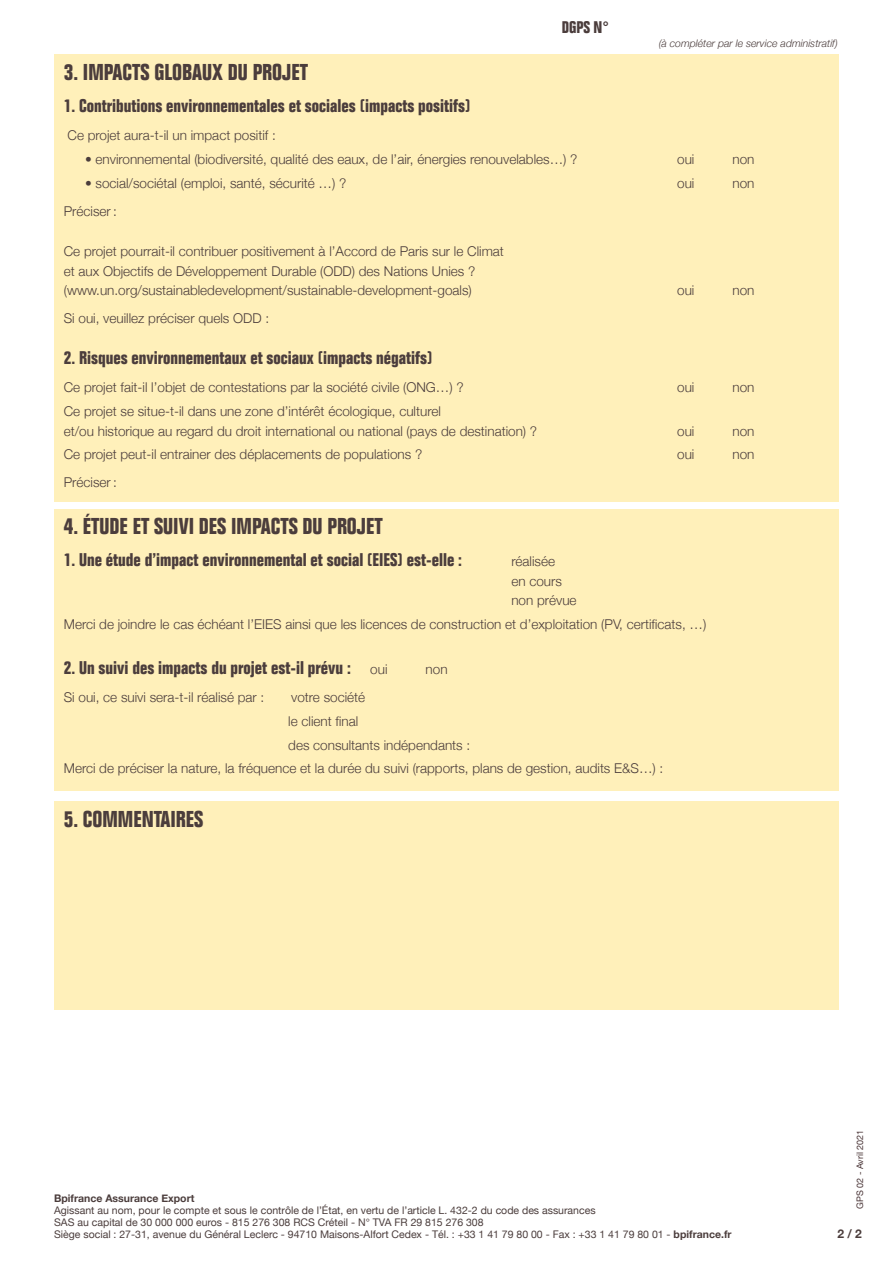
<style>
.page{position:relative;width:893px;height:1263px;background:#fff}
.page>*{position:absolute;margin:0;border:0;box-sizing:border-box;transform-origin:0 0}
.t1{font:700 condensed 22.5px "Folio";color:#4b3d3c}
.t2{font:700 condensed 18px "Folio";color:#4b3d3c}
.t3{font:700 condensed 16.5px "Folio";color:#4b3d3c}
.t4{font:300 13.5px/19.5px "Helvetica Neue";color:#4b3d3c}
.t5{font:700 12px "Helvetica Neue";color:#4b3d3c}
.t6{font:10.5px/12px "Helvetica Neue";color:#4b3d3c}
.t7{font:italic 300 10.5px "Helvetica Neue";color:#4b3d3c}
.t8{font:700 10.5px "Helvetica Neue";color:#4b3d3c}
.t9{font:9px "Helvetica Neue";color:#493436}
.s1{font-family:"Helvetica Neue";font-weight:300;font-stretch:normal;font-size:13.5px}
.s2{font-weight:700}
</style>
<div class="page">
<div style="left:54px;top:801px;width:785px;height:208px;background:#fff0ba"></div>
<div style="left:54px;top:54px;width:785px;height:447px;background:#fff0ba"></div>
<div style="left:54px;top:510px;width:785px;height:281px;background:#fff0ba"></div>
<p class="t3" style="left:562px;top:18px;width:49px">DGPS N°</p>
<p class="t7" style="left:659px;top:35px;width:180px">(à compléter par le service administratif)</p>
<p class="t1" style="left:64px;top:60px;width:246px">3. IMPACTS GLOBAUX DU PROJET</p>
<p class="t2" style="left:64px;top:96px;width:408px">1. Contributions environnementales et sociales (impacts positifs)</p>
<p class="t4" style="left:68px;top:125px;width:210px">Ce projet aura-t-il un impact positif :</p>
<p class="t4" style="left:85px;top:149px;width:494px">• environnemental (biodiversité, qualité des eaux, de l’air, énergies renouvelables…) ?</p>
<p class="t4" style="left:677px;top:149px;width:19px">oui</p>
<p class="t4" style="left:732px;top:149px;width:24px">non</p>
<p class="t4" style="left:85px;top:172px;width:263px">• social/sociétal (emploi, santé, sécurité …) ?</p>
<p class="t4" style="left:677px;top:172px;width:19px">oui</p>
<p class="t4" style="left:732px;top:172px;width:24px">non</p>
<p class="t4" style="left:64px;top:200px;width:55px">Préciser :</p>
<p class="t4" style="left:64px;top:241px;width:442px">Ce projet pourrait-il contribuer positivement à l’Accord de Paris sur le Climat et aux Objectifs de Développement Durable (ODD) des Nations Unies ? (www.un.org/sustainabledevelopment/sustainable-development-goals)</p>
<p class="t4" style="left:677px;top:280px;width:19px">oui</p>
<p class="t4" style="left:732px;top:280px;width:24px">non</p>
<p class="t4" style="left:64px;top:308px;width:207px">Si oui, veuillez préciser quels ODD :</p>
<p class="t2" style="left:64px;top:348px;width:370px">2. Risques environnementaux et sociaux (impacts négatifs)</p>
<p class="t4" style="left:64px;top:377px;width:401px">Ce projet fait-il l’objet de contestations par la société civile (ONG…) ?</p>
<p class="t4" style="left:677px;top:377px;width:19px">oui</p>
<p class="t4" style="left:732px;top:377px;width:24px">non</p>
<p class="t4" style="left:64px;top:401px;width:475px">Ce projet se situe-t-il dans une zone d’intérêt écologique, culturel<br>et/ou historique au regard du droit international ou national (pays de destination) ?</p>
<p class="t4" style="left:677px;top:420px;width:19px">oui</p>
<p class="t4" style="left:732px;top:420px;width:24px">non</p>
<p class="t4" style="left:64px;top:444px;width:360px">Ce projet peut-il entrainer des déplacements de populations ?</p>
<p class="t4" style="left:677px;top:444px;width:19px">oui</p>
<p class="t4" style="left:732px;top:444px;width:24px">non</p>
<p class="t4" style="left:64px;top:472px;width:55px">Préciser :</p>
<p class="t1" style="left:64px;top:513px;width:320px">4. ÉTUDE ET SUIVI DES IMPACTS DU PROJET</p>
<p class="t2" style="left:64px;top:550px;width:400px">1. Une étude d’impact environnemental et social (EIES) est-elle :</p>
<p class="t4" style="left:511px;top:551px;width:45px">réalisée</p>
<p class="t4" style="left:511px;top:570px;width:52px">en cours</p>
<p class="t4" style="left:511px;top:590px;width:67px">non prévue</p>
<p class="t4" style="left:64px;top:613px;width:644px">Merci de joindre le cas échéant l’EIES ainsi que les licences de construction et d’exploitation (PV, certificats, …)</p>
<p class="t2" style="left:64px;top:658px;width:325px">2. Un suivi des impacts du projet est-il prévu : <span class="s1">oui</span></p>
<p class="t4" style="left:426px;top:659px;width:24px">non</p>
<p class="t4" style="left:64px;top:687px;width:202px">Si oui, ce suivi sera-t-il réalisé par :</p>
<p class="t4" style="left:291px;top:687px;width:76px">votre société</p>
<p class="t4" style="left:288px;top:710px;width:72px">le client final</p>
<p class="t4" style="left:288px;top:734px;width:184px">des consultants indépendants :</p>
<p class="t4" style="left:64px;top:758px;width:601px">Merci de préciser la nature, la fréquence et la durée du suivi (rapports, plans de gestion, audits E&amp;S…) :</p>
<h1 class="t1" style="left:64px;top:807px;width:141px">5. COMMENTAIRES</h1>
<p class="t8" style="left:54px;top:1189px;width:142px">Bpifrance Assurance Export</p>
<p class="t6" style="left:54px;top:1204px;width:679px">Agissant au nom, pour le compte et sous le contrôle de l’État, en vertu de l’article L. 432-2 du code des assurances<br>SAS au capital de 30 000 000 euros - 815 276 308 RCS Créteil - N° TVA FR 29 815 276 308<br>Siège social : 27-31, avenue du Général Leclerc - 94710 Maisons-Alfort Cedex - Tél. : +33 1 41 79 80 00 - Fax : +33 1 41 79 80 01 - <span class="s2">bpifrance.fr</span></p>
<p class="t9" style="left:854px;top:1209px;width:81px;rotate:-90deg">GPS 02 - Avril 2021</p>
<p class="t5" style="left:837px;top:1224px;width:26px">2 / 2</p>
</div>
